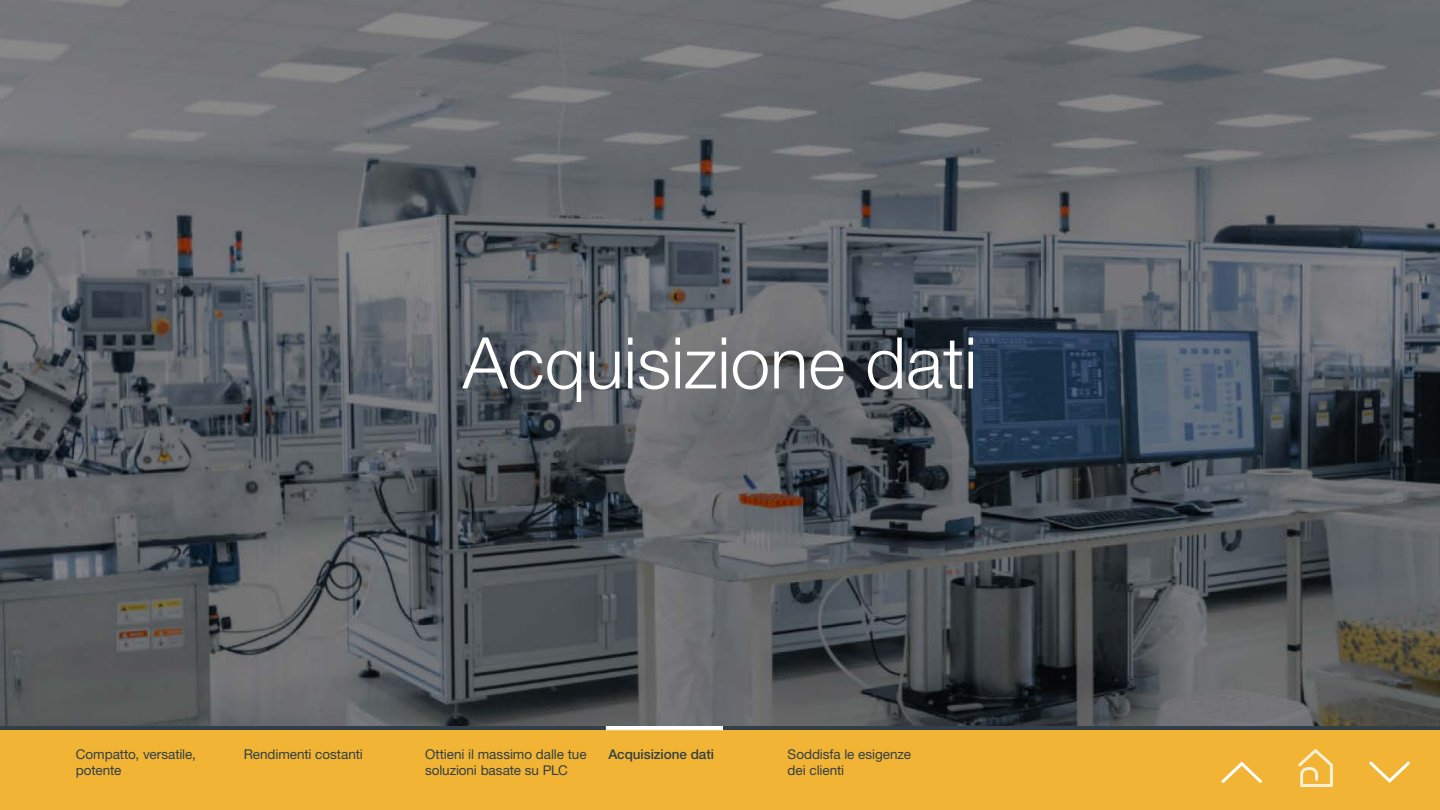
<style>
.page{position:relative;width:1440px;height:810px;background:#fff}
.page>*{position:absolute;margin:0;border:0;box-sizing:border-box;transform-origin:0 0}
.t1{font:300 71.25px "Helvetica Neue LT Std";color:#fff}
.t2{font:13.5px/15.8px "Helvetica Neue LT Std";letter-spacing:-.005em;color:#333f48}
.t3{font:500 13.5px "Helvetica Neue LT Std";letter-spacing:-.005em;color:#333f48}
</style>
<div class="page">
<div style="left:0;top:726px;width:1440px;height:84px;background:#f1b434"></div>
<hr style="left:0;top:726px;width:1440px;height:4px;background:#333f48">
<svg style="left:1298px;top:749px;width:35px;height:38px"></svg>
<svg style="left:606px;top:726px;width:117px;height:4px"></svg>
<svg style="left:1369px;top:761px;width:41px;height:22px"></svg>
<svg style="left:1221px;top:761px;width:41px;height:22px"></svg>
<img style="left:0;top:0;width:1440px;height:726px">
<h1 class="t1" style="left:463px;top:320px;width:516px">Acquisizione dati</h1>
<p class="t2" style="left:76px;top:746px;width:122px">Compatto, versatile,</p>
<p class="t2" style="left:244px;top:746px;width:121px">Rendimenti costanti</p>
<p class="t2" style="left:76px;top:762px;width:47px">potente</p>
<p class="t2" style="left:425px;top:746px;width:163px">Ottieni il massimo dalle tue soluzioni basate su PLC</p>
<p class="t3" style="left:608px;top:746px;width:107px">Acquisizione dati</p>
<p class="t2" style="left:788px;top:746px;width:125px">Soddisfa le esigenze dei clienti</p>
</div>
